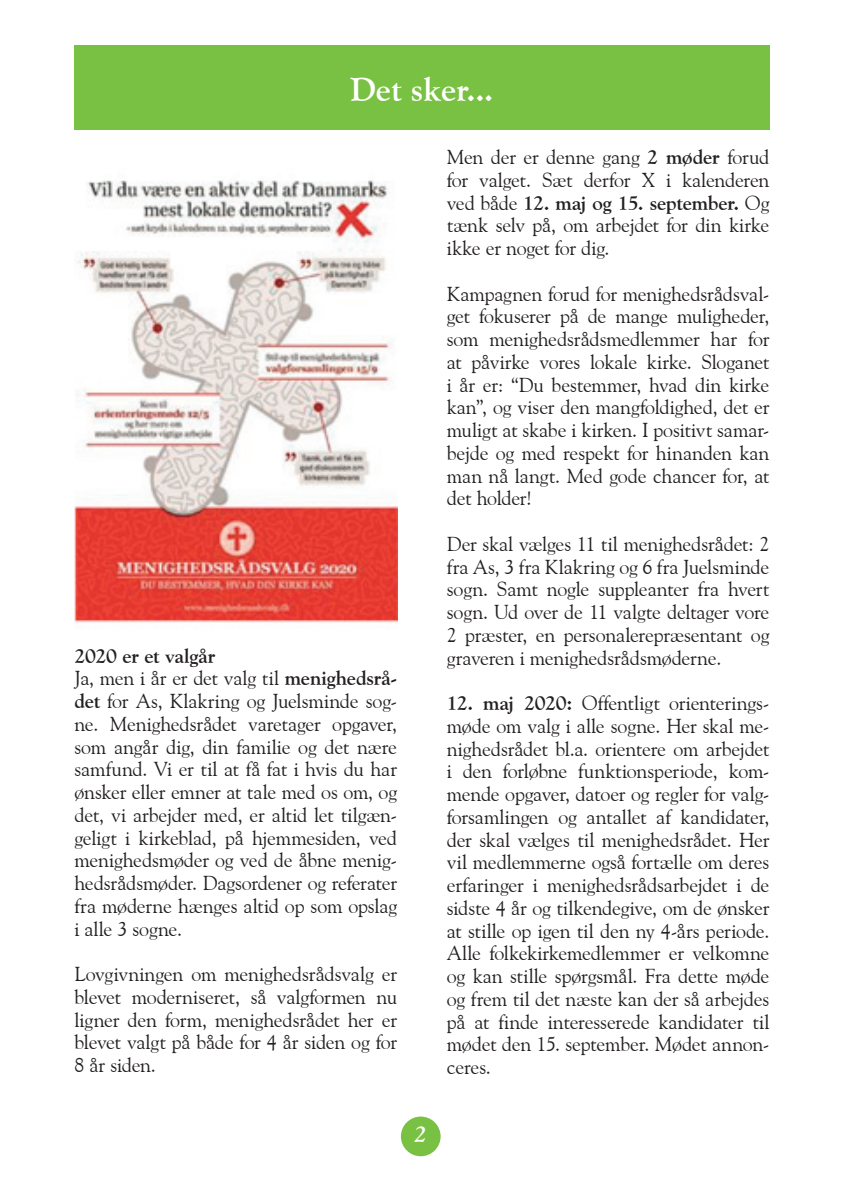
<style>
.page{position:relative;width:844px;height:1191px;background:#fff}
.page>*{position:absolute;margin:0;border:0;box-sizing:border-box;transform-origin:0 0}
.t1{font:700 33.25px "Goudy Old Style BT";color:#fff}
.t2{font:italic 700 22.75px "Goudy Old Style BT";color:#fff}
.t3{font:20.12px/22.8px "Goudy Old Style BT";letter-spacing:-.015em;color:#231f20;text-align:justify}
.s1{font-weight:700}
</style>
<div class="page">
<div style="left:74px;top:45px;width:695px;height:85px;background:#79c142"></div>
<div style="left:401px;top:1116px;width:39px;height:40px;background:#79c142;border-radius:50%"></div>
<img style="left:74px;top:180px;width:323px;height:444px">
<h1 class="t1" style="left:350px;top:69px;width:145px">Det sker...</h1>
<p class="t3" style="left:74px;top:644px;width:324px;text-align:left"><span class="s1">2020 er et valgår<br></span>Ja, men i år er det valg til <span class="s1">menighedsrå&shy;det</span> for As, Klakring og Juelsminde sog&shy;ne. Menighedsrådet varetager opgaver, som angår dig, din familie og det nære samfund. Vi er til at få fat i hvis du har ønsker eller emner at tale med os om, og det, vi arbejder med, er altid let tilgæn&shy;geligt i kirkeblad, på hjemmesiden, ved menighedsmøder og ved de åbne menig&shy;hedsrådsmøder. Dagsordener og referater fra møderne hænges altid op som opslag i alle 3 sogne.</p>
<p class="t3" style="left:74px;top:962px;width:324px">Lovgivningen om menighedsrådsvalg er blevet moderniseret, så valgformen nu ligner den form, menighedsrådet her er blevet valgt på både for 4 år siden og for 8 år siden.</p>
<p class="t2" style="left:414px;top:1120px;width:14px">2</p>
<p class="t3" style="left:446px;top:145px;width:324px">Men der er denne gang <span class="s1">2 møder</span> forud for valget. Sæt derfor X i kalenderen ved både <span class="s1">12. maj og 15. september.</span> Og tænk selv på, om arbejdet for din kirke ikke er noget for dig.</p>
<p class="t3" style="left:446px;top:282px;width:324px">Kampagnen forud for menighedsrådsval&shy;get fokuserer på de mange muligheder, som menighedsrådsmedlemmer har for at påvirke vores lokale kirke. Sloganet i år er: “Du bestemmer, hvad din kirke kan”, og viser den mangfoldighed, det er muligt at skabe i kirken. I positivt samar&shy;bejde og med respekt for hinanden kan man nå langt. Med gode chancer for, at det holder!</p>
<p class="t3" style="left:446px;top:532px;width:324px">Der skal vælges 11 til menighedsrådet: 2 fra As, 3 fra Klakring og 6 fra Juelsminde sogn. Samt nogle suppleanter fra hvert sogn. Ud over de 11 valgte deltager vore 2 præster, en personalerepræsentant og graveren i menighedsrådsmøderne.</p>
<p class="t3" style="left:446px;top:691px;width:324px"><span class="s1">12. maj 2020:</span> Offentligt orienterings&shy;møde om valg i alle sogne. Her skal me&shy;nighedsrådet bl.a. orientere om arbejdet i den forløbne funktionsperiode, kom&shy;mende opgaver, datoer og regler for valg&shy;forsamlingen og antallet af kandidater, der skal vælges til menighedsrådet. Her vil medlemmerne også fortælle om deres erfaringer i menighedsrådsarbejdet i de sidste 4 år og tilkendegive, om de ønsker at stille op igen til den ny 4-års periode.<br>Alle folkekirkemedlemmer er velkomne og kan stille spørgsmål. Fra dette møde og frem til det næste kan der så arbejdes på at finde interesserede kandidater til mødet den 15. september. Mødet annon&shy;ceres.</p>
</div>
